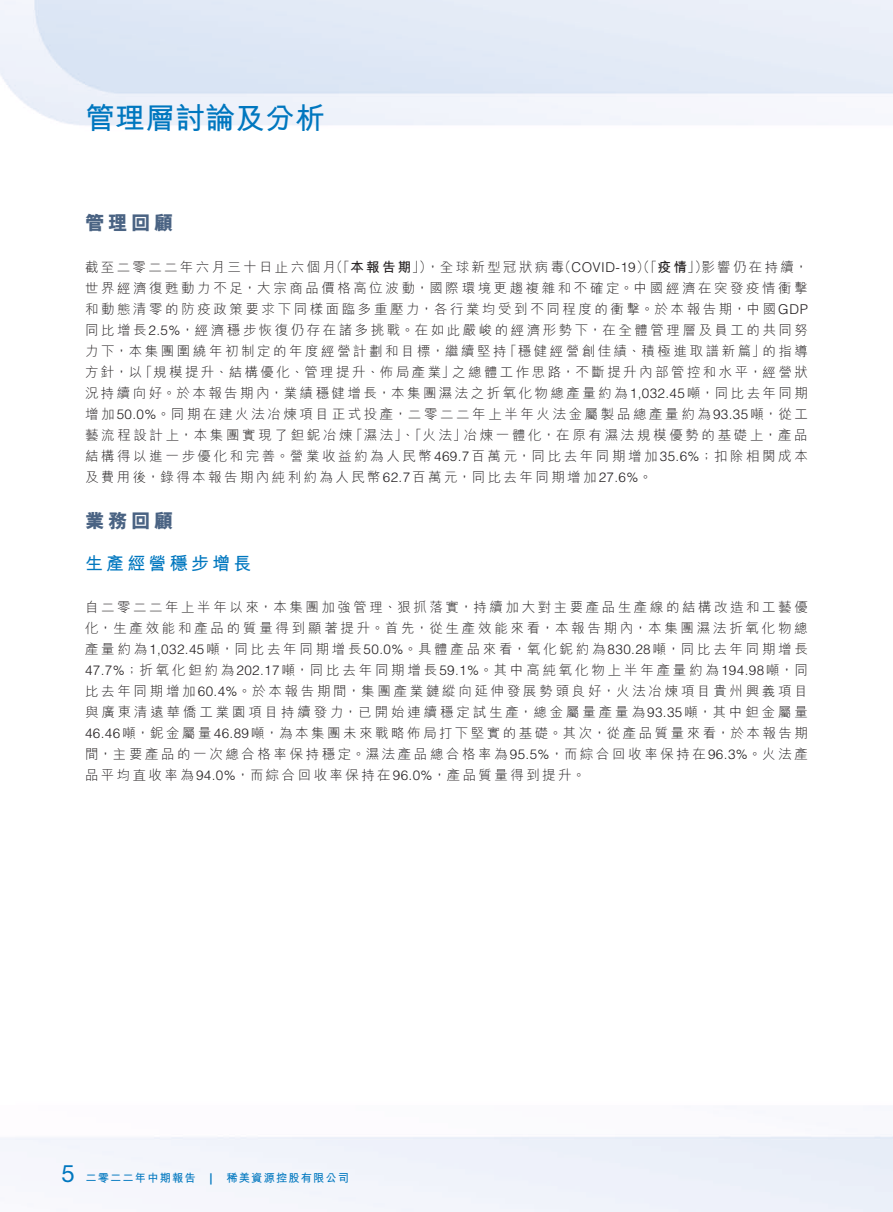
<style>
.page{position:relative;width:893px;height:1212px;background:#fff}
.page>*{position:absolute;margin:0;border:0;box-sizing:border-box;transform-origin:0 0}
.t1{font:700 30px "M Hei HK";color:#0077bf}
.t2{font:24px "Helvetica Neue LT Std";color:#0077bf}
._01_Heading_1{font:800 19.5px "M Hei HK";letter-spacing:.185em;color:#4a6383}
._02_Heading_2{font:700 18px "M Hei HK";letter-spacing:.18em;color:#0077bf}
._00_Body_text{font:300 13.5px/21px "M Hei HK";letter-spacing:.185em;color:#231f20}
.t3{font:700 11.25px "M Hei HK";letter-spacing:.1em;color:#0077bf}
.t4{font:700 11.25px "Helvetica LT Std";color:#0077bf}
.s1{font-weight:700}
.s2{font-family:"Helvetica LT Std"}
</style>
<div class="page">
<h1 class="t1" style="left:85px;top:96px;width:241px">管理層討論及分析</h1>
<p class="_01_Heading_1" style="left:85px;top:213px;width:90px">管理回顧</p>
<p class="_00_Body_text" style="left:701px;top:257px;width:108px">影響仍在持續，</p>
<p class="_00_Body_text" style="left:329px;top:257px;width:104px">（「<span class="s1">本報告期</span>」）</p>
<p class="_00_Body_text" style="left:426px;top:257px;width:283px">，全球新型冠狀病 （毒 <span class="s2">COVID-19</span>）（「<span class="s1">疫情</span>」）</p>
<p class="_00_Body_text" style="left:85px;top:257px;width:252px">截至二零二二年六月三十日止六個月</p>
<p class="_00_Body_text" style="left:85px;top:278px;width:724px">世界經濟復甦動力不足，大宗商品價格高位波動，國際環境更趨複雜和不確定。中國經濟在突發疫情衝擊</p>
<p class="_00_Body_text" style="left:85px;top:299px;width:724px">和動態清零的防疫政策要求下同樣面臨多重壓力，各行業均受到不同程度的衝擊。於本報告期，中國<span class="s2">GDP</span></p>
<p class="_00_Body_text" style="left:85px;top:320px;width:724px">同比增長<span class="s2">2.5%</span>，經濟穩步恢復仍存在諸多挑戰。在如此嚴峻的經濟形勢下，在全體管理層及員工的共同努</p>
<p class="_00_Body_text" style="left:762px;top:341px;width:47px">的指導</p>
<p class="_00_Body_text" style="left:452px;top:341px;width:357px;text-indent:-367px">力下，本集團圍繞年初制定的年度經營計劃和目標，繼續堅持<br>之總體工作思路，不斷提升內部管控和水平，經營狀</p>
<p class="_00_Body_text" style="left:504px;top:341px;width:263px">「穩健經營創佳績、積極進取譜新篇」</p>
<p class="_00_Body_text" style="left:85px;top:362px;width:59px">方針，以</p>
<p class="_00_Body_text" style="left:85px;top:383px;width:724px">況持續向好。於本報告期內，業績穩健增長，本集團濕法之折氧化物總產量約為<span class="s2">1,032.45</span>噸，同比去年同期</p>
<p class="_00_Body_text" style="left:85px;top:404px;width:724px">增加<span class="s2">50.0%</span>。同期在建火法冶煉項目正式投產，二零二二年上半年火法金屬製品總產量約為<span class="s2">93.35</span>噸，從工</p>
<p class="_00_Body_text" style="left:464px;top:425px;width:346px">冶煉一體化，在原有濕法規模優勢的基礎上，產品</p>
<p class="_00_Body_text" style="left:139px;top:362px;width:317px">「規模提升、結構優化、管理提升、佈局產業」</p>
<p class="_00_Body_text" style="left:85px;top:425px;width:724px">藝流程設計上，本集團實現了鉭鈮冶煉<br>結構得以進一步優化和完善。營業收益約為人民幣<span class="s2">469.7</span>百萬元，同比去年同期增加<span class="s2">35.6%</span>；扣除相関成本及費用後，錄得本報告期內純利約為人民幣<span class="s2">62.7</span>百萬元，同比去年同期增加<span class="s2">27.6%</span>。</p>
<p class="_01_Heading_1" style="left:85px;top:511px;width:90px">業務回顧</p>
<p class="_02_Heading_2" style="left:85px;top:550px;width:168px">生產經營穩步增長</p>
<p class="_00_Body_text" style="left:85px;top:596px;width:724px;text-align:justify">自二零二二年上半年以來，本集團加強管理、狠抓落實，持續加大對主要產品生產線的結構改造和工藝優化，生產效能和產品的質量得到顯著提升。首先，從生產效能來看，本報告期內，本集團濕法折氧化物總產量約為<span class="s2">1,032.45</span>噸，同比去年同期增長<span class="s2">50.0%</span>。具體產品來看，氧化鈮約為<span class="s2">830.28</span>噸，同比去年同期增長<span class="s2">47.7%</span>；折氧化鉭約為<span class="s2">202.17</span>噸，同比去年同期增長<span class="s2">59.1%</span>。其中高純氧化物上半年產量約為<span class="s2">194.98</span>噸，同比去年同期增加<span class="s2">60.4%</span>。於本報告期間，集團產業鏈縱向延伸發展勢頭良好，火法冶煉項目貴州興義項目與廣東清遠華僑工業園項目持續發力，已開始連續穩定試生產，總金屬量產量為<span class="s2">93.35</span>噸，其中鉭金屬量<span class="s2">46.46</span>噸，鈮金屬量<span class="s2">46.89</span>噸，為本集團未來戰略佈局打下堅實的基礎。其次，從產品質量來看，於本報告期間，主要產品的一次總合格率保持穩定。濕法產品總合格率為<span class="s2">95.5%</span>，而綜合回收率保持在<span class="s2">96.3%</span>。火法產品平均直收率為<span class="s2">94.0%</span>，而綜合回收率保持在<span class="s2">96.0%</span>，產品質量得到提升。</p>
<p class="_00_Body_text" style="left:350px;top:425px;width:118px">「濕法」、「火法」</p>
<h2 class="t2" style="left:61px;top:1159px;width:15px">5</h2>
<p class="t3" style="left:85px;top:1170px;width:112px">二零二二年中期報告</p>
<p class="t4" style="left:210px;top:1171px;width:5px">|</p>
<p class="t3" style="left:227px;top:1170px;width:124px">稀美資源控股有限公司</p>
</div>
